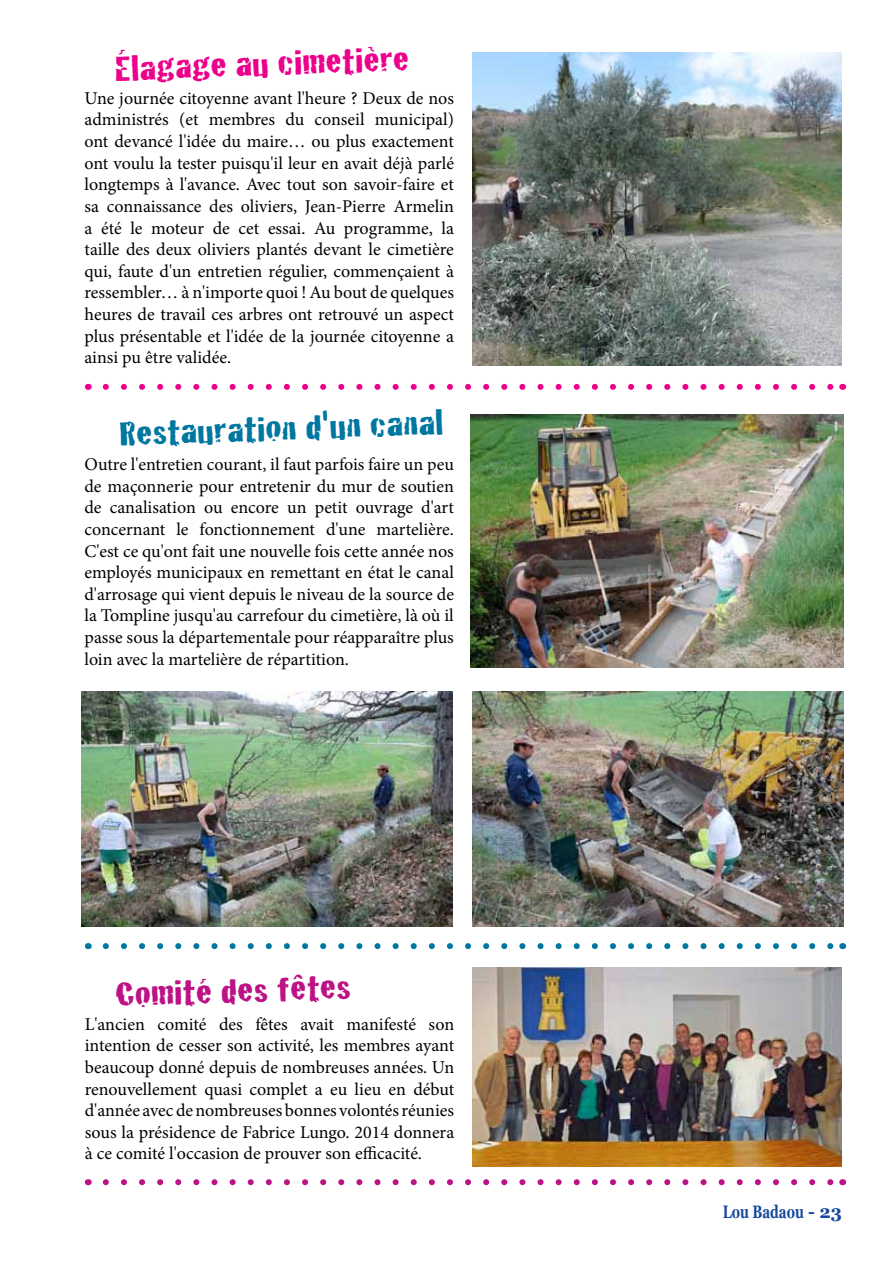
<style>
.page{position:relative;width:893px;height:1263px;background:#fff}
.page>*{position:absolute;margin:0;border:0;box-sizing:border-box;transform-origin:0 0}
.t1{font:36px "Cracked";color:#0077a0;scale:1.3 1}
.t2{font:36px "Cracked";color:#ec008c;scale:1.3 1}
.t3{font:36px "Cracked";color:#bc1286;scale:1.3 1}
.t4{font:18px/21.6px "Minion Pro";color:#000;text-align:justify}
.t5{font:700 18px "Georgia";color:#17479e;scale:.73 1}
</style>
<div class="page">
<img style="left:471px;top:414px;width:373px;height:253px">
<svg style="left:106px;top:1179px;width:727px;height:6px"></svg>
<img style="left:472px;top:52px;width:370px;height:313px">
<svg style="left:106px;top:384px;width:727px;height:6px"></svg>
<img style="left:472px;top:968px;width:370px;height:198px">
<svg style="left:106px;top:943px;width:727px;height:6px"></svg>
<img style="left:472px;top:692px;width:372px;height:235px">
<img style="left:81px;top:692px;width:371px;height:235px">
<h1 class="t2" style="left:114px;top:41px;width:228px;rotate:-2deg">Élagage au cimetière</h1>
<p class="t4" style="left:85px;top:87px;width:371px">Une journée citoyenne avant l'heure ? Deux de nos administrés (et membres du conseil municipal) ont devancé l'idée du maire… ou plus exactement ont voulu la tester puisqu'il leur en avait déjà parlé longtemps à l'avance. Avec tout son savoir-faire et sa connaissance des oliviers, Jean-Pierre Armelin a été le moteur de cet essai. Au programme, la taille des deux oliviers plantés devant le cimetière qui, faute d'un entretien régulier, commençaient à ressembler… à n'importe quoi ! Au bout de quelques heures de travail ces arbres ont retrouvé un aspect plus présentable et l'idée de la journée citoyenne a ainsi pu être validée.</p>
<h1 class="t1" style="left:118px;top:405px;width:251px;rotate:-2deg">Restauration d'un canal</h1>
<p class="t4" style="left:84px;top:454px;width:371px">Outre l'entretien courant, il faut parfois faire un peu de maçonnerie pour entretenir du mur de soutien de canalisation ou encore un petit ouvrage d'art concernant le fonctionnement d'une martelière.<br>C'est ce qu'ont fait une nouvelle fois cette année nos employés municipaux en remettant en état le canal d'arrosage qui vient depuis le niveau de la source de la Tompline jusqu'au carrefour du cimetière, là où il passe sous la départementale pour réapparaître plus loin avec la martelière de répartition.</p>
<h1 class="t3" style="left:114px;top:966px;width:183px;rotate:-2deg">Comité des fêtes</h1>
<p class="t4" style="left:85px;top:1013px;width:371px">L'ancien comité des fêtes avait manifesté son intention de cesser son activité, les membres ayant beaucoup donné depuis de nombreuses années. Un renouvellement quasi complet a eu lieu en début d'année avec de nombreuses bonnes volontés réunies sous la présidence de Fabrice Lungo. 2014 donnera à ce comité l'occasion de prouver son efficacité.</p>
<p class="t5" style="left:723px;top:1198px;width:165px">Lou Badaou - 23</p>
</div>
